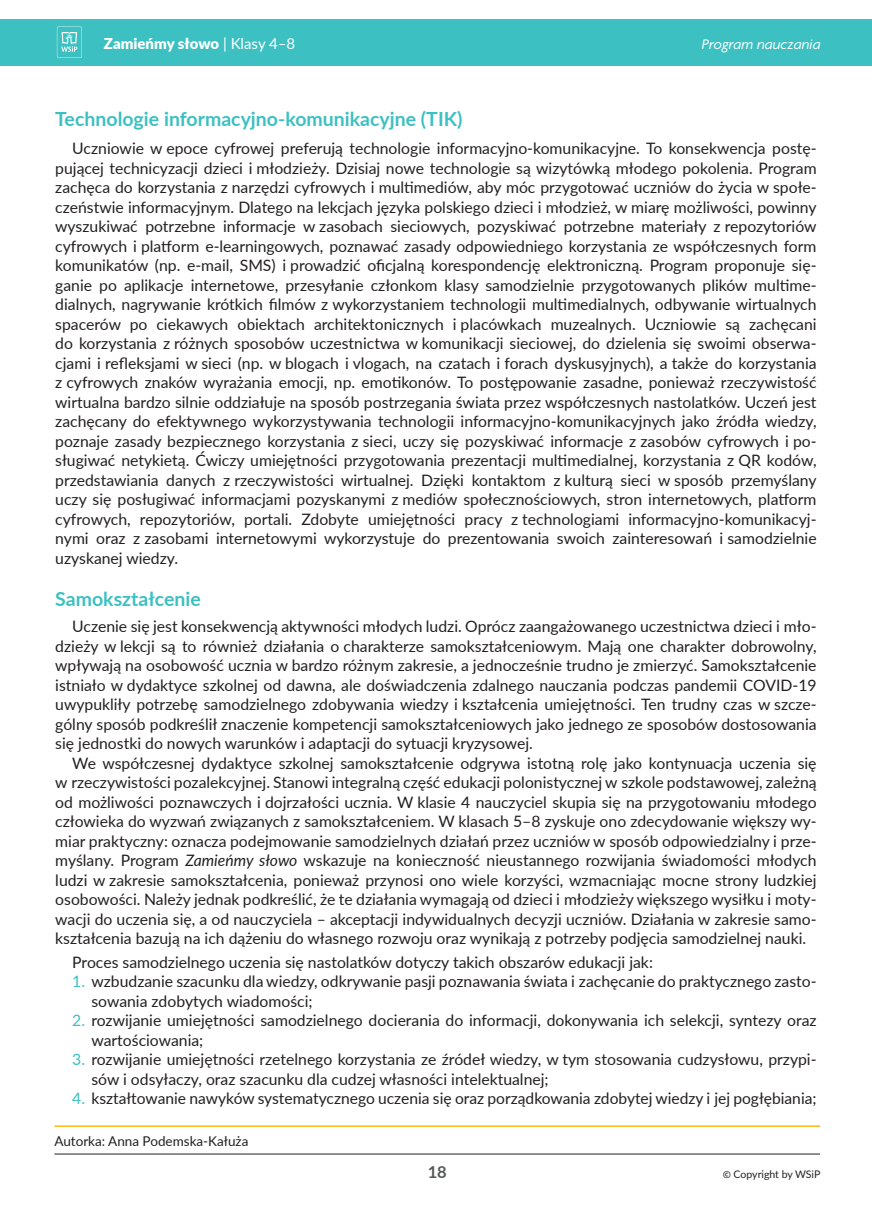
<style>
.page{position:relative;width:872px;height:1212px;background:#fff}
.page>*{position:absolute;margin:0;border:0;box-sizing:border-box;transform-origin:0 0}
.Tytuł_II_rzędu{font:700 19.5px "Lato";color:#3dc0c1}
.t1{font:700 16.5px "Lato";color:#57585a}
.Tekst_podstawowy{font:15.75px/19.5px "Lato";color:#231f20;text-align:justify}
.Tekst_podstawowy_123{font:15.75px/19.5px "Lato";color:#231f20}
.t2{font:900 15px "Lato";color:#fff}
.t3{font:italic 15px "Agenda Pl";color:#fff}
.t4{font:13.5px "Lato";color:#231f20}
.t5{font:10.5px "Lato";letter-spacing:-.005em;color:#231f20}
.s1{font-weight:400}
.s2{font-style:italic}
.s3{color:#3dc0c1}
.s4{font-family:"Agenda Pl";font-size:13.5px}
</style>
<div class="page">
<hr style="left:54px;top:1154px;width:766px;height:1px;background:#231f20">
<hr style="left:54px;top:1125px;width:766px;height:2px;background:#fcb814">
<div style="left:0;top:20px;width:872px;height:46px;background:#3dc0c1"></div>
<svg style="left:57px;top:27px;width:25px;height:31px"></svg>
<p class="t2" style="left:104px;top:32px;width:193px">Zamieńmy słowo <span class="s1">| Klasy 4–8</span></p>
<p class="t3" style="left:702px;top:35px;width:120px">Program nauczania</p>
<p class="Tytuł_II_rzędu" style="left:55px;top:105px;width:409px">Technologie informacyjno-komunikacyjne (TIK)</p>
<p class="Tekst_podstawowy" style="left:55px;top:138px;width:763px;text-indent:17px">Uczniowie w epoce cyfrowej preferują technologie informacyjno-komunikacyjne. To konsekwencja postę&shy;pującej technicyzacji dzieci i młodzieży. Dzisiaj nowe technologie są wizytówką młodego pokolenia. Program zachęca do korzystania z narzędzi cyfrowych i multimediów, aby móc przygotować uczniów do życia w społe&shy;czeństwie informacyjnym. Dlatego na lekcjach języka polskiego dzieci i młodzież, w miarę możliwości, powinny wyszukiwać potrzebne informacje w zasobach sieciowych, pozyskiwać potrzebne materiały z repozytoriów cyfrowych i platform e-learningowych, poznawać zasady odpowiedniego korzystania ze współczesnych form komunikatów (np. e-mail, SMS) i prowadzić oficjalną korespondencję elektroniczną. Program proponuje się&shy;ganie po aplikacje internetowe, przesyłanie członkom klasy samodzielnie przygotowanych plików multime&shy;dialnych, nagrywanie krótkich filmów z wykorzystaniem technologii multimedialnych, odbywanie wirtualnych spacerów po ciekawych obiektach architektonicznych i placówkach muzealnych. Uczniowie są zachęcani do korzystania z różnych sposobów uczestnictwa w komunikacji sieciowej, do dzielenia się swoimi obserwa&shy;cjami i refleksjami w sieci (np. w blogach i vlogach, na czatach i forach dyskusyjnych), a także do korzystania z cyfrowych znaków wyrażania emocji, np. emotikonów. To postępowanie zasadne, ponieważ rzeczywistość wirtualna bardzo silnie oddziałuje na sposób postrzegania świata przez współczesnych nastolatków. Uczeń jest zachęcany do efektywnego wykorzystywania technologii informacyjno-komunikacyjnych jako źródła wiedzy, poznaje zasady bezpiecznego korzystania z sieci, uczy się pozyskiwać informacje z zasobów cyfrowych i po&shy;sługiwać netykietą. Ćwiczy umiejętności przygotowania prezentacji multimedialnej, korzystania z QR kodów, przedstawiania danych z rzeczywistości wirtualnej. Dzięki kontaktom z kulturą sieci w sposób przemyślany uczy się posługiwać informacjami pozyskanymi z mediów społecznościowych, stron internetowych, platform cyfrowych, repozytoriów, portali. Zdobyte umiejętności pracy z technologiami informacyjno-komunikacyj&shy;nymi oraz z zasobami internetowymi wykorzystuje do prezentowania swoich zainteresowań i samodzielnie uzyskanej wiedzy.</p>
<p class="Tytuł_II_rzędu" style="left:55px;top:585px;width:147px">Samokształcenie</p>
<p class="Tekst_podstawowy" style="left:55px;top:616px;width:763px;text-indent:17px">Uczenie się jest konsekwencją aktywności młodych ludzi. Oprócz zaangażowanego uczestnictwa dzieci i mło&shy;dzieży w lekcji są to również działania o charakterze samokształceniowym. Mają one charakter dobrowolny, wpływają na osobowość ucznia w bardzo różnym zakresie, a jednocześnie trudno je zmierzyć. Samokształcenie istniało w dydaktyce szkolnej od dawna, ale doświadczenia zdalnego nauczania podczas pandemii COVID-19 uwypukliły potrzebę samodzielnego zdobywania wiedzy i kształcenia umiejętności. Ten trudny czas w szcze&shy;gólny sposób podkreślił znaczenie kompetencji samokształceniowych jako jednego ze sposobów dostosowania się jednostki do nowych warunków i adaptacji do sytuacji kryzysowej.</p>
<p class="Tekst_podstawowy" style="left:55px;top:752px;width:763px;text-indent:17px">We współczesnej dydaktyce szkolnej samokształcenie odgrywa istotną rolę jako kontynuacja uczenia się w rzeczywistości pozalekcyjnej. Stanowi integralną część edukacji polonistycznej w szkole podstawowej, zależną od możliwości poznawczych i dojrzałości ucznia. W klasie 4 nauczyciel skupia się na przygotowaniu młodego człowieka do wyzwań związanych z samokształceniem. W klasach 5–8 zyskuje ono zdecydowanie większy wy&shy;miar praktyczny: oznacza podejmowanie samodzielnych działań przez uczniów w sposób odpowiedzialny i prze&shy;myślany. Program <span class="s2">Zamieńmy słowo</span> wskazuje na konieczność nieustannego rozwijania świadomości młodych ludzi w zakresie samokształcenia, ponieważ przynosi ono wiele korzyści, wzmacniając mocne strony ludzkiej osobowości. Należy jednak podkreślić, że te działania wymagają od dzieci i młodzieży większego wysiłku i moty&shy;wacji do uczenia się, a od nauczyciela – akceptacji indywidualnych decyzji uczniów. Działania w zakresie samo&shy;kształcenia bazują na ich dążeniu do własnego rozwoju oraz wynikają z potrzeby podjęcia samodzielnej nauki.</p>
<p class="Tekst_podstawowy" style="left:72px;top:952px;width:582px">Proces samodzielnego uczenia się nastolatków dotyczy takich obszarów edukacji jak:</p>
<p class="Tekst_podstawowy_123" style="left:91px;top:971px;width:726px;text-indent:-19px"><span class="s3">1.</span> wzbudzanie szacunku dla wiedzy, odkrywanie pasji poznawania świata i zachęcanie do praktycznego zasto&shy;sowania zdobytych wiadomości;</p>
<p class="Tekst_podstawowy_123" style="left:91px;top:1010px;width:726px;text-indent:-19px"><span class="s3">2.</span> rozwijanie umiejętności samodzielnego docierania do informacji, dokonywania ich selekcji, syntezy oraz wartościowania;</p>
<p class="Tekst_podstawowy_123" style="left:91px;top:1049px;width:726px;text-indent:-19px"><span class="s3">3.</span> rozwijanie umiejętności rzetelnego korzystania ze źródeł wiedzy, w tym stosowania cudzysłowu, przypi&shy;sów i odsyłaczy, oraz szacunku dla cudzej własności intelektualnej;</p>
<p class="Tekst_podstawowy_123" style="left:72px;top:1088px;width:745px"><span class="s3">4.</span> kształtowanie nawyków systematycznego uczenia się oraz porządkowania zdobytej wiedzy i jej pogłębiania;</p>
<p class="t4" style="left:54px;top:1131px;width:195px">Autorka: Anna Podemska-Kałuża</p>
<p class="t1" style="left:428px;top:1160px;width:21px">18</p>
<p class="t5" style="left:723px;top:1167px;width:99px"><span class="s4">©</span> Copyright by WSiP</p>
</div>
